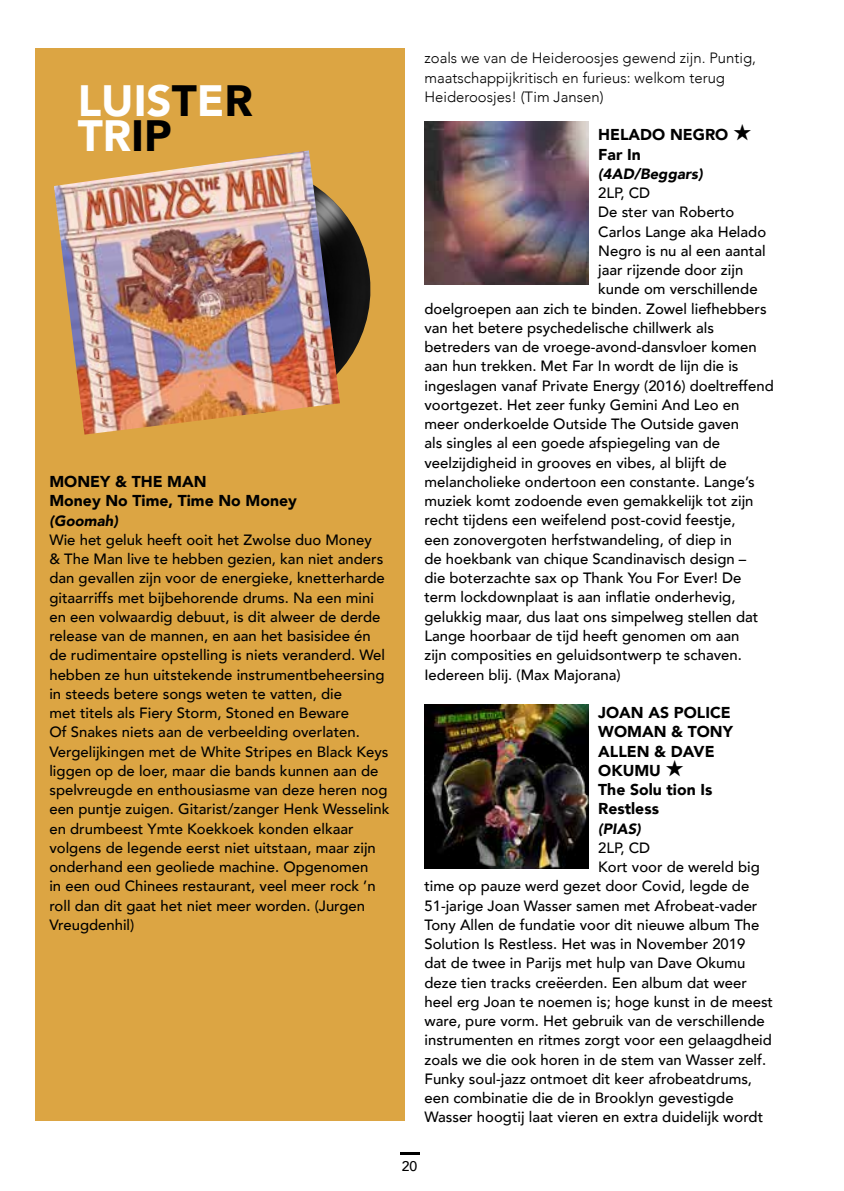
<style>
.page{position:relative;width:844px;height:1191px;background:#fff}
.page>*{position:absolute;margin:0;border:0;box-sizing:border-box;transform-origin:0 0}
.t1{font:900 43.75px/35px "Avenir";color:#fff}
.t2{font:900 15.75px/19.2px "Avenir";color:#000}
.t3{font:500 14.88px/19.2px "Avenir";color:#000}
.t4{font:300 14.88px/19.2px "Avenir";color:#000}
.t5{font:italic 900 14.88px "Avenir";color:#000}
.t6{font:500 14px "Avenir";color:#000}
.s1{color:#000}
</style>
<div class="page">
<hr style="left:843px;top:647px;width:1px;height:81px;background:#dca543">
<div style="left:35px;top:48px;width:369px;height:1072px;background:#dca543"></div>
<img style="left:340px;top:208px;width:31px;height:163px">
<img style="left:54px;top:150px;width:286px;height:284px">
<img style="left:424px;top:121px;width:164px;height:164px">
<img style="left:424px;top:704px;width:164px;height:164px">
<hr style="left:399px;top:1151px;width:20px;height:3px;background:#000">
<h1 class="t1" style="left:78px;top:82px;width:176px">LUIS<span class="s1">T</span>E<span class="s1">R<br></span>TR<span class="s1">IP</span></h1>
<p class="t2" style="left:49px;top:471px;width:249px">MONEY &amp; THE MAN<br>Money No Time, Time No Money</p>
<p class="t5" style="left:49px;top:508px;width:70px">(Goomah)</p>
<p class="t3" style="left:49px;top:529px;width:341px">Wie het geluk heeft ooit het Zwolse duo Money<br>&amp; The Man live te hebben gezien, kan niet anders dan gevallen zijn voor de energieke, knetterharde gitaarriffs met bijbehorende drums. Na een mini en een volwaardig debuut, is dit alweer de derde release van de mannen, en aan het basisidee én de rudimentaire opstelling is niets veranderd. Wel hebben ze hun uitstekende instrumentbeheersing in steeds betere songs weten te vatten, die<br>met titels als Fiery Storm, Stoned en Beware<br>Of Snakes niets aan de verbeelding overlaten.<br>Vergelijkingen met de White Stripes en Black Keys liggen op de loer, maar die bands kunnen aan de spelvreugde en enthousiasme van deze heren nog een puntje zuigen. Gitarist/zanger Henk Wesselink en drumbeest Ymte Koekkoek konden elkaar volgens de legende eerst niet uitstaan, maar zijn onderhand een geoliede machine. Opgenomen<br>in een oud Chinees restaurant, veel meer rock ’n roll dan dit gaat het niet meer worden. (Jurgen Vreugdenhil)</p>
<p class="t4" style="left:424px;top:49px;width:333px">zoals we van de Heideroosjes gewend zijn. Puntig, maatschappijkritisch en furieus: welkom terug<br>Heideroosjes! (Tim Jansen)</p>
<p class="t2" style="left:598px;top:125px;width:155px">HELADO NEGRO ★<br>Far In</p>
<p class="t5" style="left:598px;top:161px;width:106px">(4AD/Beggars)</p>
<p class="t3" style="left:598px;top:182px;width:53px">2LP, CD</p>
<p class="t3" style="left:598px;top:202px;width:138px">De ster van Roberto</p>
<p class="t3" style="left:598px;top:221px;width:169px">Carlos Lange aka Helado</p>
<p class="t3" style="left:598px;top:240px;width:169px">Negro is nu al een aantal</p>
<p class="t3" style="left:598px;top:259px;width:146px">jaar rijzende door zijn</p>
<p class="t3" style="left:598px;top:279px;width:161px">kunde om verschillende</p>
<p class="t3" style="left:424px;top:298px;width:343px">doelgroepen aan zich te binden. Zowel liefhebbers</p>
<p class="t3" style="left:424px;top:317px;width:291px">van het betere psychedelische chillwerk als</p>
<p class="t3" style="left:424px;top:336px;width:334px">betreders van de vroege-avond-dansvloer komen</p>
<p class="t3" style="left:424px;top:356px;width:315px">aan hun trekken. Met Far In wordt de lijn die is</p>
<p class="t3" style="left:424px;top:375px;width:351px">ingeslagen vanaf Private Energy (2016) doeltreffend</p>
<p class="t3" style="left:424px;top:394px;width:316px">voortgezet. Het zeer funky Gemini And Leo en</p>
<p class="t3" style="left:424px;top:413px;width:316px">meer onderkoelde Outside The Outside gaven</p>
<p class="t3" style="left:424px;top:433px;width:297px">als singles al een goede afspiegeling van de</p>
<p class="t3" style="left:424px;top:452px;width:304px">veelzijdigheid in grooves en vibes, al blijft de</p>
<p class="t3" style="left:424px;top:471px;width:331px">melancholieke ondertoon een constante. Lange’s</p>
<p class="t3" style="left:424px;top:490px;width:330px">muziek komt zodoende even gemakkelijk tot zijn</p>
<p class="t3" style="left:424px;top:510px;width:312px">recht tijdens een weifelend post-covid feestje,</p>
<p class="t3" style="left:424px;top:529px;width:309px">een zonovergoten herfstwandeling, of diep in</p>
<p class="t3" style="left:424px;top:548px;width:323px">de hoekbank van chique Scandinavisch design –</p>
<p class="t3" style="left:424px;top:567px;width:318px">die boterzachte sax op Thank You For Ever! De</p>
<p class="t3" style="left:424px;top:587px;width:312px">term lockdownplaat is aan inflatie onderhevig,</p>
<p class="t3" style="left:424px;top:606px;width:335px">gelukkig maar, dus laat ons simpelweg stellen dat</p>
<p class="t3" style="left:424px;top:625px;width:316px">Lange hoorbaar de tijd heeft genomen om aan</p>
<p class="t3" style="left:424px;top:644px;width:319px">zijn composities en geluidsontwerp te schaven.</p>
<p class="t3" style="left:424px;top:664px;width:198px">Iedereen blij. (Max Majorana)</p>
<p class="t2" style="left:598px;top:702px;width:136px">JOAN AS POLICE<br>WOMAN &amp; TONY<br>ALLEN &amp; DAVE<br>OKUMU ★<br>The Solu tion Is<br>Restless</p>
<p class="t5" style="left:598px;top:816px;width:44px">(PIAS)</p>
<p class="t3" style="left:598px;top:837px;width:53px">2LP, CD</p>
<p class="t3" style="left:598px;top:856px;width:163px">Kort voor de wereld big</p>
<p class="t3" style="left:424px;top:875px;width:326px">time op pauze werd gezet door Covid, legde de</p>
<p class="t3" style="left:424px;top:895px;width:334px">51-jarige Joan Wasser samen met Afrobeat-vader</p>
<p class="t3" style="left:424px;top:914px;width:336px">Tony Allen de fundatie voor dit nieuwe album The</p>
<p class="t3" style="left:424px;top:933px;width:322px">Solution Is Restless. Het was in November 2019</p>
<p class="t3" style="left:424px;top:952px;width:322px">dat de twee in Parijs met hulp van Dave Okumu</p>
<p class="t3" style="left:424px;top:972px;width:324px">deze tien tracks creëerden. Een album dat weer</p>
<p class="t3" style="left:424px;top:991px;width:350px">heel erg Joan te noemen is; hoge kunst in de meest</p>
<p class="t3" style="left:424px;top:1010px;width:342px">ware, pure vorm. Het gebruik van de verschillende</p>
<p class="t3" style="left:424px;top:1029px;width:349px">instrumenten en ritmes zorgt voor een gelaagdheid</p>
<p class="t3" style="left:424px;top:1049px;width:343px">zoals we die ook horen in de stem van Wasser zelf.</p>
<p class="t3" style="left:424px;top:1068px;width:329px">Funky soul-jazz ontmoet dit keer afrobeatdrums,</p>
<p class="t3" style="left:424px;top:1087px;width:310px">een combinatie die de in Brooklyn gevestigde</p>
<p class="t3" style="left:424px;top:1106px;width:340px">Wasser hoogtij laat vieren en extra duidelijk wordt</p>
<p class="t6" style="left:401px;top:1154px;width:17px">20</p>
</div>
